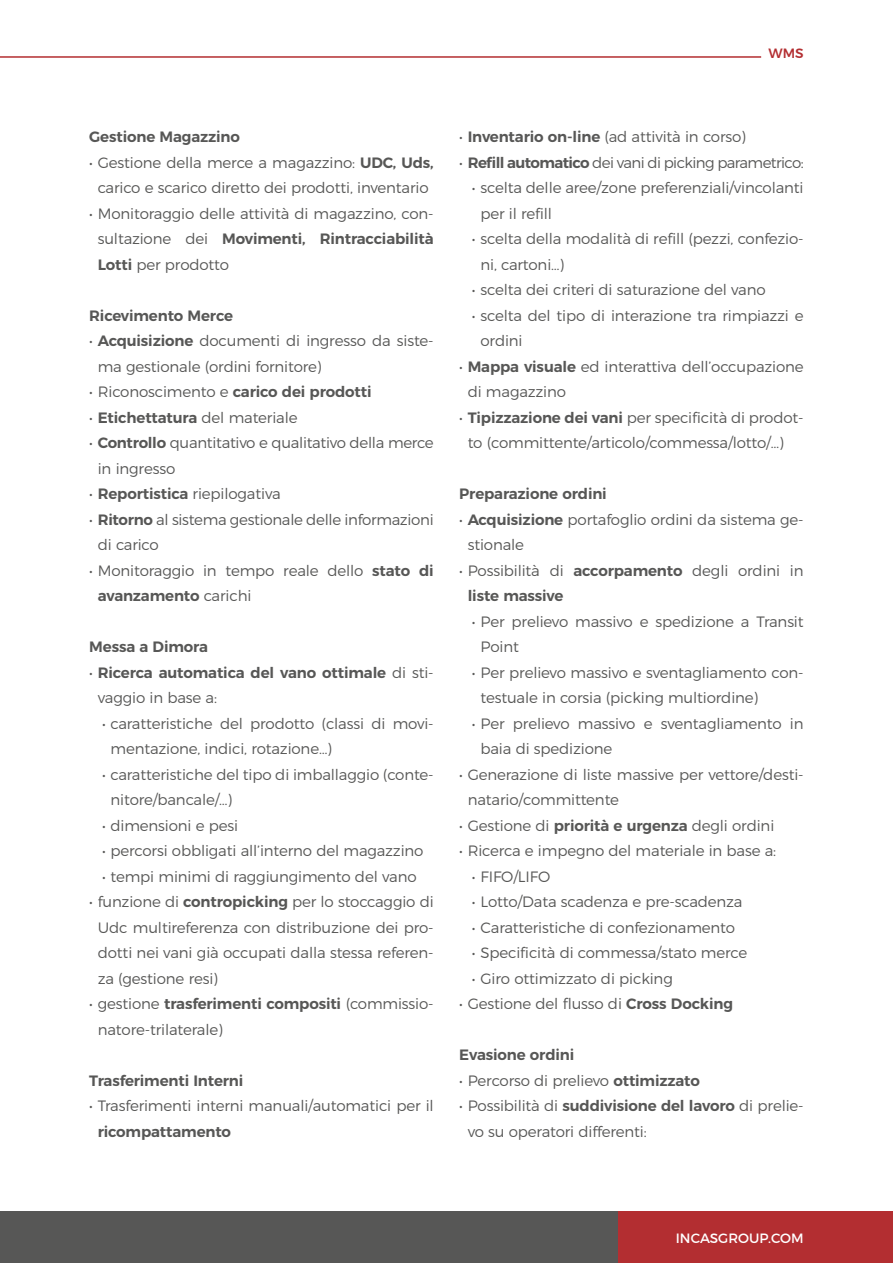
<style>
.page{position:relative;width:893px;height:1263px;background:#fff}
.page>*{position:absolute;margin:0;border:0;box-sizing:border-box;transform-origin:0 0}
.t1{font:300 15px/25.5px "Montserrat";letter-spacing:-.01em;color:#575756}
.t2{font:600 15px/25.5px "Montserrat";letter-spacing:-.01em;color:#575756}
.t3{font:300 15px "Montserrat";letter-spacing:-.04em;color:#575756}
.t4{font:13.5px "Montserrat";color:#fff}
.t5{font:500 13.5px "Montserrat";color:#b32e31}
.s1{font-weight:600}
.s2{font-weight:300}
</style>
<div class="page">
<div style="left:0;top:1211px;width:625px;height:52px;background:#575756"></div>
<div style="left:618px;top:1211px;width:275px;height:52px;background:#b32e31"></div>
<hr style="left:0;top:56px;width:761px;height:2px;background:#b32e31">
<p class="t5" style="left:769px;top:42px;width:37px">WMS</p>
<p class="t2" style="left:89px;top:123px;width:152px">Gestione Magazzino</p>
<p class="t1" style="left:89px;top:148px;width:346px;text-align:center">• Gestione della merce a magazzino: <span class="s1">UDC, Uds, </span>carico e scarico diretto dei prodotti, inventario</p>
<p class="t1" style="left:98px;top:199px;width:337px;text-align:justify;text-indent:-9px">• Monitoraggio delle attività di magazzino, con&shy;sultazione dei <span class="s1">Movimenti, Rintracciabilità Lotti</span> per prodotto</p>
<p class="t2" style="left:89px;top:301px;width:145px">Ricevimento Merce</p>
<p class="t1" style="left:98px;top:327px;width:337px;text-indent:-9px">• <span class="s1">Acquisizione</span> documenti di ingresso da siste&shy;ma gestionale (ordini fornitore)</p>
<p class="t2" style="left:89px;top:378px;width:284px"><span class="s2">• Riconoscimento e</span> carico dei prodotti</p>
<p class="t1" style="left:89px;top:403px;width:210px">• <span class="s1">Etichettatura</span> del materiale</p>
<p class="t1" style="left:98px;top:429px;width:337px;text-indent:-9px">• <span class="s1">Controllo</span> quantitativo e qualitativo della merce in ingresso</p>
<p class="t1" style="left:89px;top:480px;width:193px">• <span class="s1">Reportistica</span> riepilogativa</p>
<p class="t1" style="left:98px;top:505px;width:337px;text-indent:-9px">• <span class="s1">Ritorno</span> al sistema gestionale delle informazioni di carico</p>
<p class="t1" style="left:98px;top:556px;width:337px;text-indent:-9px">• Monitoraggio in tempo reale dello <span class="s1">stato di avanzamento</span> carichi</p>
<p class="t2" style="left:89px;top:633px;width:120px">Messa a Dimora</p>
<p class="t2" style="left:98px;top:658px;width:337px;text-indent:-9px"><span class="s2">•</span> Ricerca automatica del vano ottimale <span class="s2">di sti&shy;vaggio in base a:</span></p>
<p class="t1" style="left:111px;top:709px;width:325px;text-indent:-9px">• caratteristiche del prodotto (classi di movi&shy;mentazione, indici, rotazione…)</p>
<p class="t1" style="left:111px;top:760px;width:325px;text-indent:-9px">• caratteristiche del tipo di imballaggio (conte&shy;nitore/bancale/…)</p>
<p class="t1" style="left:102px;top:811px;width:138px">• dimensioni e pesi</p>
<p class="t1" style="left:102px;top:837px;width:323px">• percorsi obbligati all’interno del magazzino</p>
<p class="t1" style="left:102px;top:862px;width:316px">• tempi minimi di raggiungimento del vano</p>
<p class="t1" style="left:98px;top:888px;width:337px;text-align:justify;text-indent:-9px">• funzione di <span class="s1">contropicking</span> per lo stoccaggio di Udc multireferenza con distribuzione dei pro&shy;dotti nei vani già occupati dalla stessa referen&shy;za (gestione resi)</p>
<p class="t1" style="left:98px;top:990px;width:337px;text-indent:-9px">• gestione <span class="s1">trasferimenti compositi</span> (commissio&shy;natore-trilaterale)</p>
<p class="t2" style="left:89px;top:1066px;width:156px">Trasferimenti Interni</p>
<p class="t1" style="left:89px;top:1092px;width:346px">• Trasferimenti interni manuali/automatici per il</p>
<p class="t2" style="left:98px;top:1117px;width:135px">ricompattamento</p>
<p class="t1" style="left:459px;top:123px;width:288px">• <span class="s1">Inventario on-line</span> (ad attività in corso)</p>
<p class="t3" style="left:459px;top:151px;width:346px">• <span class="s1">Refill automatico</span> dei vani di picking parametrico:</p>
<p class="t1" style="left:480px;top:174px;width:325px;text-indent:-9px">• scelta delle aree/zone preferenziali/vincolanti per il refill</p>
<p class="t1" style="left:480px;top:225px;width:325px;text-indent:-9px">• scelta della modalità di refill (pezzi, confezio&shy;ni, cartoni…)</p>
<p class="t1" style="left:472px;top:276px;width:295px">• scelta dei criteri di saturazione del vano</p>
<p class="t1" style="left:480px;top:301px;width:325px;text-indent:-9px">• scelta del tipo di interazione tra rimpiazzi e ordini</p>
<p class="t1" style="left:468px;top:352px;width:337px;text-indent:-9px">• <span class="s1">Mappa visuale</span> ed interattiva dell’occupazione di magazzino</p>
<p class="t1" style="left:468px;top:403px;width:337px;text-indent:-9px">• <span class="s1">Tipizzazione dei vani</span> per specificità di prodot&shy;to (committente/articolo/commessa/lotto/…)</p>
<p class="t2" style="left:459px;top:480px;width:149px">Preparazione ordini</p>
<p class="t1" style="left:468px;top:505px;width:337px;text-indent:-9px">• <span class="s1">Acquisizione</span> portafoglio ordini da sistema ge&shy;stionale</p>
<p class="t1" style="left:468px;top:556px;width:337px;text-indent:-9px">• Possibilità di <span class="s1">accorpamento</span> degli ordini in <span class="s1">liste massive</span></p>
<p class="t1" style="left:480px;top:607px;width:325px;text-indent:-9px">• Per prelievo massivo e spedizione a Transit<br>Point</p>
<p class="t1" style="left:480px;top:658px;width:325px;text-indent:-9px">• Per prelievo massivo e sventagliamento con&shy;testuale in corsia (picking multiordine)</p>
<p class="t1" style="left:480px;top:709px;width:325px;text-indent:-9px">• Per prelievo massivo e sventagliamento in baia di spedizione</p>
<p class="t1" style="left:468px;top:760px;width:337px;text-indent:-9px">• Generazione di liste massive per vettore/desti&shy;natario/committente</p>
<p class="t1" style="left:459px;top:811px;width:317px">• Gestione di <span class="s1">priorità e urgenza</span> degli ordini</p>
<p class="t1" style="left:459px;top:837px;width:319px">• Ricerca e impegno del materiale in base a:</p>
<p class="t1" style="left:472px;top:862px;width:80px">• FIFO/LIFO</p>
<p class="t1" style="left:472px;top:888px;width:272px">• Lotto/Data scadenza e pre-scadenza</p>
<p class="t1" style="left:472px;top:913px;width:265px">• Caratteristiche di confezionamento</p>
<p class="t1" style="left:472px;top:939px;width:277px">• Specificità di commessa/stato merce</p>
<p class="t1" style="left:472px;top:964px;width:202px">• Giro ottimizzato di picking</p>
<p class="t1" style="left:459px;top:990px;width:275px">• Gestione del flusso di <span class="s1">Cross Docking</span></p>
<p class="t2" style="left:459px;top:1041px;width:117px">Evasione ordini</p>
<p class="t1" style="left:459px;top:1066px;width:242px">• Percorso di prelievo <span class="s1">ottimizzato</span></p>
<p class="t1" style="left:468px;top:1092px;width:337px;text-indent:-9px">• Possibilità di <span class="s1">suddivisione del lavoro</span> di prelie&shy;vo su operatori differenti:</p>
<p class="t4" style="left:676px;top:1227px;width:129px">INCASGROUP.COM</p>
</div>
